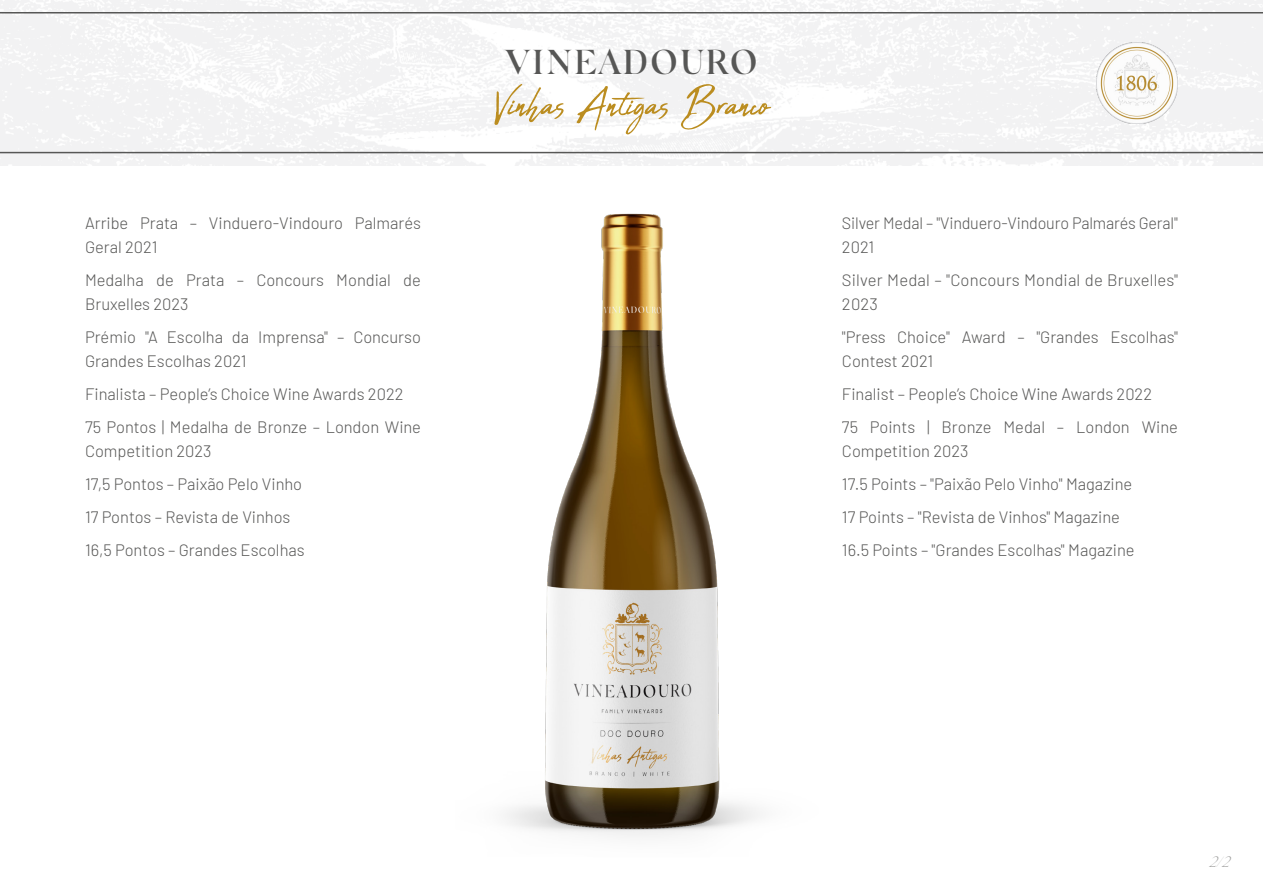
<style>
.page{position:relative;width:1263px;height:893px;background:#fff}
.page>*{position:absolute;margin:0;border:0;box-sizing:border-box;transform-origin:0 0}
.t1{font:52.5px "Abuget";color:#bb8d20}
.t2{font:500 34.5px "Silk Serif";letter-spacing:.05em;color:#575756}
.t3{font:300 16.5px/33px "Barlow";color:#575756}
.t4{font:italic 200 15px "Silk Serif";color:#9d9d9c}
</style>
<div class="page">
<img style="left:505px;top:213px;width:255px;height:624px">
<hr style="left:0;top:12px;width:1263px;height:2px;background:#575756">
<hr style="left:0;top:152px;width:1263px;height:1px;background:#575756">
<img style="left:1096px;top:42px;width:81px;height:82px">
<p class="t3" style="left:85px;top:210px;width:337px;line-height:24px">Arribe Prata – Vinduero-Vindouro Palmarés<br>Geral 2021</p>
<p class="t3" style="left:85px;top:267px;width:337px;line-height:24px">Medalha de Prata – Concours Mondial de<br>Bruxelles 2023</p>
<p class="t3" style="left:85px;top:324px;width:337px;line-height:24px">Prémio "A Escolha da Imprensa" – Concurso<br>Grandes Escolhas 2021</p>
<p class="t3" style="left:85px;top:376px;width:337px">Finalista – People’s Choice Wine Awards 2022<br>75 Pontos | Medalha de Bronze – London Wine</p>
<p class="t3" style="left:85px;top:433px;width:221px">Competition 2023<br>17,5 Pontos – Paixão Pelo Vinho<br>17 Pontos – Revista de Vinhos<br>16,5 Pontos – Grandes Escolhas</p>
<h2 class="t2" style="left:505px;top:42px;width:254px">VINEADOURO</h2>
<h1 class="t1" style="left:494px;top:75px;width:277px">Vinhas Antigas Branco</h1>
<p class="t3" style="left:842px;top:210px;width:337px;line-height:24px">Silver Medal – "Vinduero-Vindouro Palmarés Geral"<br>2021</p>
<p class="t3" style="left:842px;top:267px;width:337px;line-height:24px">Silver Medal – "Concours Mondial de Bruxelles"<br>2023</p>
<p class="t3" style="left:842px;top:324px;width:337px;line-height:24px">"Press Choice" Award – "Grandes Escolhas"<br>Contest 2021</p>
<p class="t3" style="left:842px;top:376px;width:337px">Finalist – People’s Choice Wine Awards 2022<br>75 Points | Bronze Medal – London Wine</p>
<p class="t3" style="left:842px;top:433px;width:294px">Competition 2023<br>17.5 Points – "Paixão Pelo Vinho" Magazine 17 Points – "Revista de Vinhos" Magazine 16.5 Points – "Grandes Escolhas" Magazine</p>
<p class="t4" style="left:1210px;top:853px;width:22px">2/2</p>
</div>
